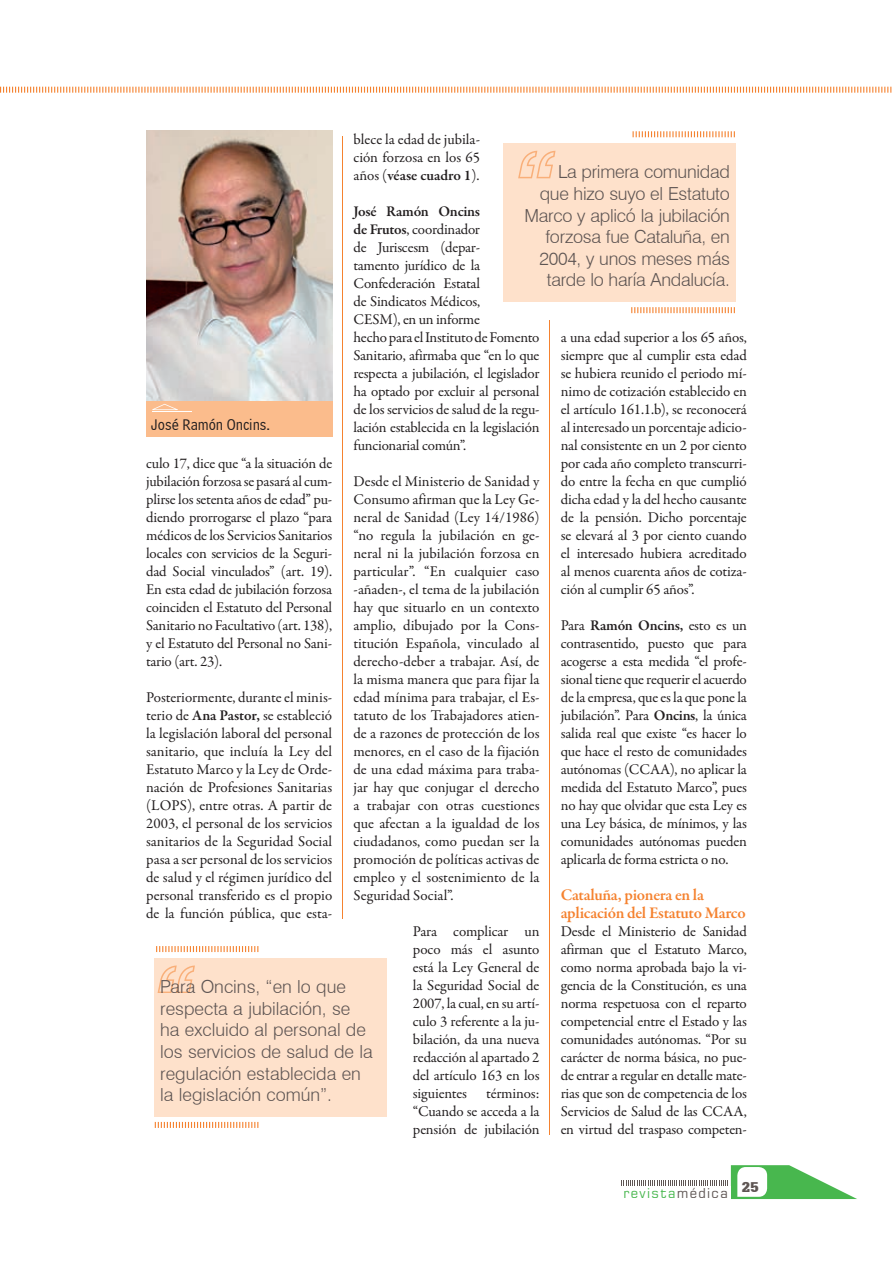
<style>
.page{position:relative;width:893px;height:1263px;background:#fff}
.page>*{position:absolute;margin:0;border:0;box-sizing:border-box;transform-origin:0 0}
.t1{font:300 18px/21.6px "Swiss 721 BT";color:#5e5553}
.t2{font:600 16.5px/18px "Garamond Premr Pro";letter-spacing:-.02em;color:#f5822f}
.t3{font:16.2px "Bell Centennial BT Address";color:#231f20}
.t4{font:15px/18px "Garamond Premr Pro";letter-spacing:-.015em;color:#231f20;text-align:justify}
.t5{font:900 15px "Serifa BT";color:#5e5553}
.t6{font:13.5px "Square 721 BT";letter-spacing:.1em;color:#48b74e}
.s1{font-weight:600}
.s2{color:#5e5553}
</style>
<div class="page">
<svg style="left:621px;top:1165px;width:236px;height:34px"></svg>
<div style="left:621px;top:1186px;width:109px;height:13px;background:#fff"></div>
<svg style="left:0;top:87px;width:892px;height:6px"></svg>
<hr style="left:342px;top:136px;width:1px;height:782px;background:#f5822f">
<hr style="left:549px;top:126px;width:1px;height:1008px;background:#f5822f">
<div style="left:154px;top:958px;width:233px;height:158px;background:#fee1cb"></div>
<svg style="left:158px;top:965px;width:37px;height:28px"></svg>
<svg style="left:156px;top:946px;width:102px;height:6px"></svg>
<svg style="left:155px;top:1122px;width:103px;height:6px"></svg>
<div style="left:495px;top:119px;width:252px;height:200px;background:#fff"></div>
<div style="left:503px;top:143px;width:233px;height:158px;background:#fee1cb"></div>
<svg style="left:518px;top:151px;width:37px;height:27px"></svg>
<svg style="left:633px;top:131px;width:102px;height:6px"></svg>
<svg style="left:631px;top:307px;width:104px;height:6px"></svg>
<img style="left:146px;top:130px;width:186px;height:271px">
<div style="left:146px;top:401px;width:186px;height:35px;background:#fbbc8c"></div>
<svg style="left:152px;top:404px;width:26px;height:6px"></svg>
<hr style="left:152px;top:411px;width:39px;height:1px;background:#fff">
<p class="t4" style="left:353px;top:131px;width:128px">blece la edad de jubila&shy;ción forzosa en los 65 años (<span class="s1">véase cuadro 1</span>).</p>
<p class="t4" style="left:353px;top:203px;width:188px;text-align:left"><span class="s1">José Ramón Oncins<br>de Frutos</span>, coordinador<br>de Juriscesm (depar-<br>tamento jurídico de la<br>Confederación Estatal<br>de Sindicatos Médicos,<br>CESM), en un informe<br>hecho para el Instituto de Fomento<br>Sanitario, afirmaba que “en lo que respecta a jubilación, el legislador ha optado por excluir al personal de los servicios de salud de la regu&shy;lación establecida en la legislación funcionarial común”.</p>
<p class="t4" style="left:353px;top:473px;width:188px">Desde el Ministerio de Sanidad y Consumo afirman que la Ley Ge&shy;neral de Sanidad (Ley 14/1986) “no regula la jubilación en ge&shy;neral ni la jubilación forzosa en particular”. “En cualquier caso -añaden-, el tema de la jubilación hay que situarlo en un contexto amplio, dibujado por la Cons&shy;titución Española, vinculado al derecho-deber a trabajar. Así, de la misma manera que para fijar la edad mínima para trabajar, el Es&shy;tatuto de los Trabajadores atien&shy;de a razones de protección de los menores, en el caso de la fijación de una edad máxima para traba&shy;jar hay que conjugar el derecho a trabajar con otras cuestiones que afectan a la igualdad de los ciudadanos, como puedan ser la promoción de políticas activas de empleo y el sostenimiento de la Seguridad Social”.</p>
<p class="t4" style="left:413px;top:923px;width:128px">Para complicar un poco más el asunto está la Ley General de la Seguridad Social de 2007, la cual, en su artí&shy;culo 3 referente a la ju&shy;bilación, da una nueva redacción al apartado 2 del artículo 163 en los siguientes</p>
<p class="t1" style="left:524px;top:161px;width:207px;text-align:right">La primera comunidad que hizo suyo el Estatuto<br>Marco y aplicó la jubilación forzosa fue Cataluña, en<br>2004, y unos meses más tarde lo haría Andalucía.</p>
<p class="t4" style="left:561px;top:329px;width:188px">a una edad superior a los 65 años, siempre que al cumplir esta edad se hubiera reunido el periodo mí&shy;nimo de cotización establecido en el artículo 161.1.b), se reconocerá al interesado un porcentaje adicio&shy;nal consistente en un 2 por ciento por cada año completo transcurri&shy;do entre la fecha en que cumplió dicha edad y la del hecho causante de la pensión. Dicho porcentaje se elevará al 3 por ciento cuando el interesado hubiera acreditado al menos cuarenta años de cotiza&shy;ción al cumplir 65 años”.</p>
<p class="t4" style="left:561px;top:617px;width:188px">Para <span class="s1">Ramón Oncins,</span> esto es un contrasentido, puesto que para acogerse a esta medida “el profe&shy;sional tiene que requerir el acuerdo de la empresa, que es la que pone la jubilación”. Para <span class="s1">Oncins</span>, la única salida real que existe “es hacer lo que hace el resto de comunidades autónomas (CCAA), no aplicar la medida del Estatuto Marco”, pues no hay que olvidar que esta Ley es una Ley básica, de mínimos, y las comunidades autónomas pueden aplicarla de forma estricta o no.</p>
<p class="t2" style="left:561px;top:886px;width:187px">Cataluña, pionera en la aplicación del Estatuto Marco</p>
<p class="t4" style="left:561px;top:923px;width:188px">Desde el Ministerio de Sanidad afirman que el Estatuto Marco, como norma aprobada bajo la vi&shy;gencia de la Constitución, es una norma respetuosa con el reparto competencial entre el Estado y las comunidades autónomas. “Por su carácter de norma básica, no pue&shy;de entrar a regular en detalle mate&shy;rias que son de competencia de los Servicios de Salud de las CCAA, en virtud del traspaso competen-</p>
<p class="t3" style="left:151px;top:415px;width:121px">José Ramón Oncins.</p>
<p class="t4" style="left:146px;top:455px;width:188px">culo 17, dice que “a la situación de jubilación forzosa se pasará al cum&shy;plirse los setenta años de edad” pu&shy;diendo prorrogarse el plazo “para médicos de los Servicios Sanitarios locales con servicios de la Seguri&shy;dad Social vinculados” (art. 19).<br>En esta edad de jubilación forzosa coinciden el Estatuto del Personal Sanitario no Facultativo (art. 138), y el Estatuto del Personal no Sani&shy;tario (art. 23).</p>
<p class="t4" style="left:146px;top:689px;width:188px">Posteriormente, durante el minis&shy;terio de <span class="s1">Ana Pastor,</span> se estableció la legislación laboral del personal sanitario, que incluía la Ley del Estatuto Marco y la Ley de Orde&shy;nación de Profesiones Sanitarias (LOPS), entre otras. A partir de 2003, el personal de los servicios sanitarios de la Seguridad Social pasa a ser personal de los servicios de salud y el régimen jurídico del personal transferido es el propio de la función pública, que esta-</p>
<p class="t1" style="left:160px;top:976px;width:214px">Para Oncins, “en lo que respecta a jubilación, se ha excluido al personal de los servicios de salud de la regulación establecida en la legislación común”.</p>
<p class="t4" style="left:413px;top:1085px;width:128px;text-indent:73px">términos: “Cuando se acceda a la pensión de jubilación</p>
<p class="t6" style="left:623px;top:1184px;width:106px">revista<span class="s2">médica</span></p>
<p class="t5" style="left:741px;top:1178px;width:19px">25</p>
</div>
